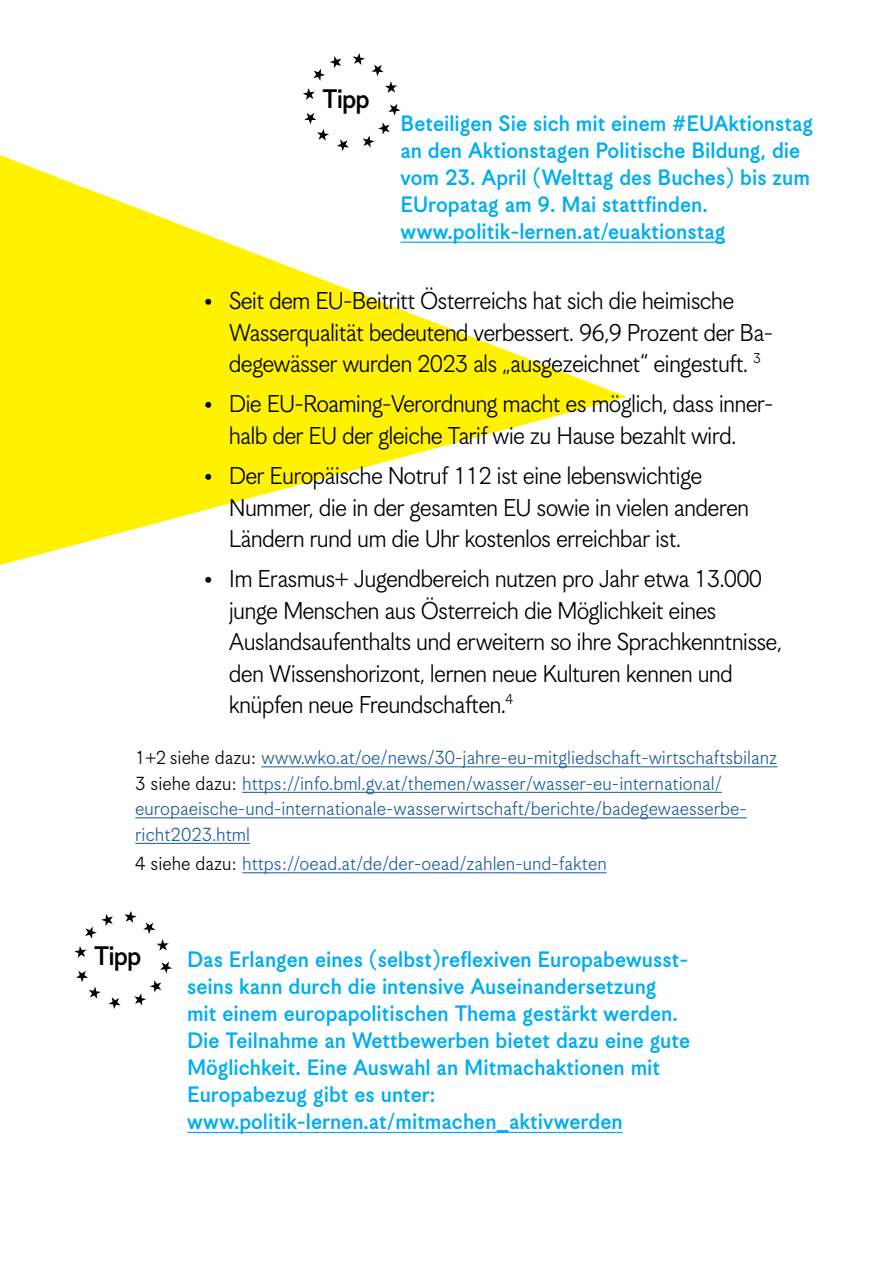
<style>
.page{position:relative;width:893px;height:1268px;background:#fff}
.page>*{position:absolute;margin:0;border:0;box-sizing:border-box;transform-origin:0 0}
.t1{font:28.8px "Korpus Grotesk D";letter-spacing:-.03em;color:#000}
.t2{font:27px/31.5px "Korpus Grotesk A";letter-spacing:-.03em;color:#000}
.t3{font:24px/27px "Korpus Grotesk D";color:#00aeef}
.t4{font:21px/25.5px "Korpus Grotesk A";color:#215e9e}
.s1{color:#000}
</style>
<div class="page">
<svg style="left:0;top:155px;width:627px;height:410px"></svg>
<hr style="left:400px;top:241px;width:325px;height:2px;background:#00aeef">
<svg style="left:353px;top:53px;width:12px;height:12px"></svg>
<svg style="left:371px;top:64px;width:26px;height:29px"></svg>
<svg style="left:388px;top:104px;width:12px;height:12px"></svg>
<svg style="left:363px;top:122px;width:27px;height:26px"></svg>
<svg style="left:337px;top:139px;width:12px;height:12px"></svg>
<svg style="left:304px;top:113px;width:25px;height:28px"></svg>
<svg style="left:303px;top:88px;width:12px;height:12px"></svg>
<svg style="left:313px;top:56px;width:28px;height:25px"></svg>
<hr style="left:261px;top:766px;width:516px;height:1px;background:#215e9e">
<hr style="left:242px;top:791px;width:480px;height:1px;background:#215e9e">
<hr style="left:135px;top:817px;width:612px;height:1px;background:#215e9e">
<hr style="left:135px;top:842px;width:115px;height:1px;background:#215e9e">
<hr style="left:242px;top:872px;width:365px;height:1px;background:#215e9e">
<svg style="left:124px;top:911px;width:13px;height:11px"></svg>
<svg style="left:143px;top:922px;width:26px;height:28px"></svg>
<svg style="left:160px;top:961px;width:12px;height:12px"></svg>
<svg style="left:134px;top:980px;width:27px;height:25px"></svg>
<svg style="left:109px;top:997px;width:12px;height:11px"></svg>
<svg style="left:76px;top:970px;width:25px;height:28px"></svg>
<svg style="left:74px;top:946px;width:13px;height:11px"></svg>
<svg style="left:85px;top:914px;width:28px;height:24px"></svg>
<hr style="left:187px;top:1131px;width:436px;height:1px;background:#00aeef">
<p class="t1" style="left:322px;top:82px;width:49px">Tipp</p>
<p class="t3" style="left:400px;top:110px;width:414px">Beteiligen Sie sich mit einem #EUAktionstag an den Aktionstagen Politische Bildung, die vom 23. April (Welttag des Buches) bis zum EUropatag am 9. Mai stattfinden. www.politik-lernen.at/euaktionstag</p>
<p class="t2" style="left:229px;top:285px;width:546px;text-indent:-26px">• Seit dem EU-Beitritt Österreichs hat sich die heimische<br>Wasserqualität bedeutend verbessert. 96,9 Prozent der Ba&shy;degewässer wurden 2023 als „ausgezeichnet“ eingestuft. <sup>3</sup></p>
<p class="t2" style="left:203px;top:388px;width:572px;text-align:center">• Die EU-Roaming-Verordnung macht es möglich, dass inner&shy;halb der EU der gleiche Tarif wie zu Hause bezahlt wird.</p>
<p class="t2" style="left:229px;top:459px;width:522px;text-indent:-26px">• Der Europäische Notruf 112 ist eine lebenswichtige<br>Nummer, die in der gesamten EU sowie in vielen anderen<br>Ländern rund um die Uhr kostenlos erreichbar ist.</p>
<p class="t2" style="left:229px;top:562px;width:555px;text-indent:-26px">• Im Erasmus+ Jugendbereich nutzen pro Jahr etwa 13.000 junge Menschen aus Österreich die Möglichkeit eines Auslandsaufenthalts und erweitern so ihre Sprachkenntnisse, den Wissenshorizont, lernen neue Kulturen kennen und knüpfen neue Freundschaften.<sup>4</sup></p>
<p class="t4" style="left:135px;top:744px;width:643px"><span class="s1">1+2 siehe dazu:</span> www.wko.at/oe/news/30-jahre-eu-mitgliedschaft-wirtschaftsbilanz <span class="s1">3 siehe dazu:</span> https://info.bml.gv.at/themen/wasser/wasser-eu-international/ europaeische-und-internationale-wasserwirtschaft/berichte/badegewaesserbe&shy;richt2023.html</p>
<p class="t4" style="left:135px;top:850px;width:473px"><span class="s1">4 siehe dazu:</span> https://oead.at/de/der-oead/zahlen-und-fakten</p>
<p class="t1" style="left:94px;top:939px;width:49px">Tipp</p>
<p class="t3" style="left:187px;top:945px;width:505px">Das Erlangen eines (selbst)reflexiven Europabewusst&shy;seins kann durch die intensive Auseinandersetzung mit einem europapolitischen Thema gestärkt werden.<br>Die Teilnahme an Wettbewerben bietet dazu eine gute Möglichkeit. Eine Auswahl an Mitmachaktionen mit Europabezug gibt es unter: www.politik-lernen.at/mitmachen_aktivwerden</p>
</div>
